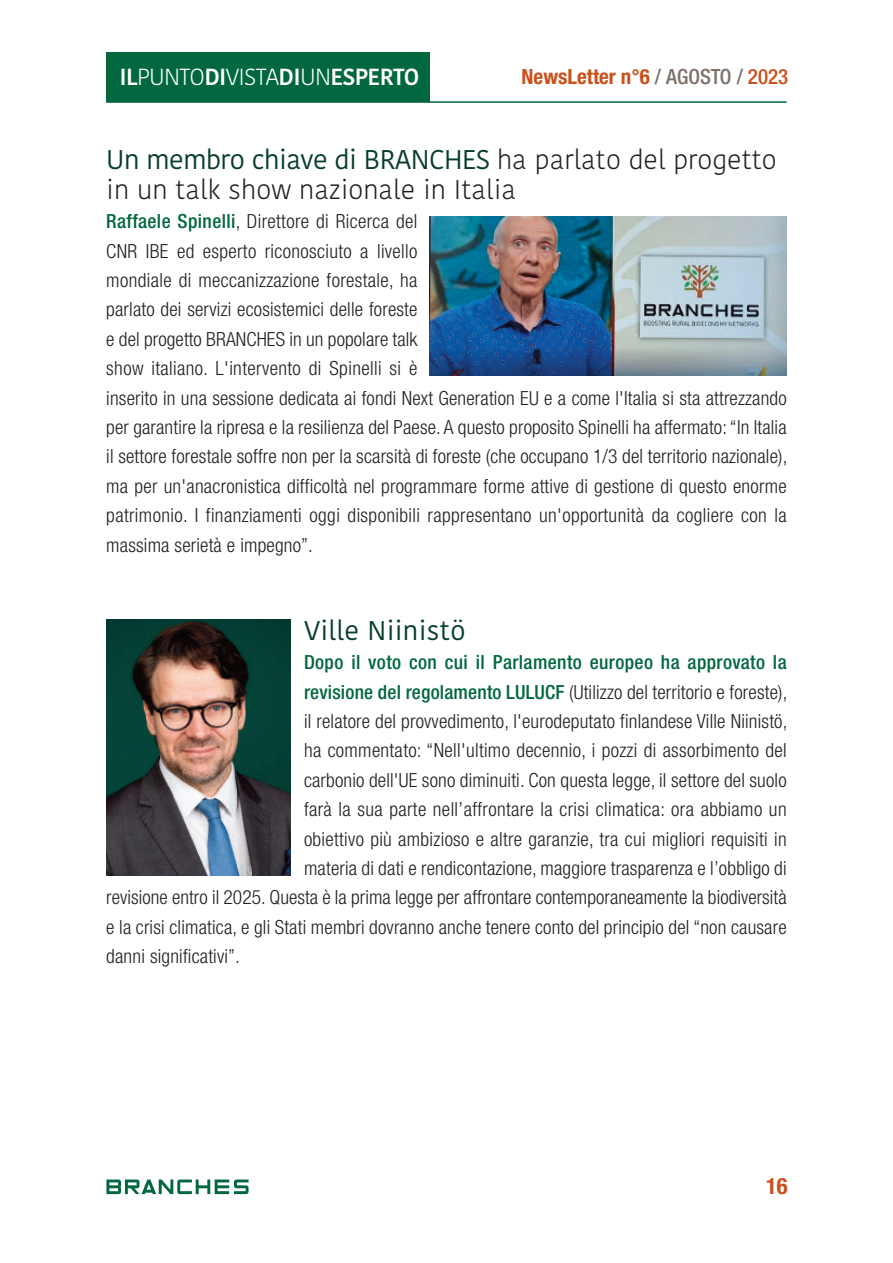
<style>
.page{position:relative;width:893px;height:1263px;background:#fff}
.page>*{position:absolute;margin:0;border:0;box-sizing:border-box;transform-origin:0 0}
.t1{font:300 27px/29.4px "Kohinoor Bangla";color:#231f20}
.t2{font:27px "Kohinoor Bangla";letter-spacing:.01em;color:#083f2c}
.t3{font:600 23.25px "Kohinoor Bangla";letter-spacing:-.03em;color:#fff}
.t4{font:700 condensed 22.5px "Helvetica Neue";color:#cb511c}
.t5{font:700 condensed 21px "Helvetica Neue";color:#cb511c}
.t6{font:300 condensed 19.5px/29.4px "Helvetica Neue";letter-spacing:.01em;color:#231f20}
.t7{font:500 condensed 19.5px "Helvetica Neue";letter-spacing:.02em;color:#00673e}
.s1{font-weight:300}
.s2{font-weight:500;color:#7d716c}
.s3{font-weight:500}
.s4{font-weight:400;color:#083f2c}
.s5{font-weight:500;color:#00673e}
</style>
<div class="page">
<svg style="left:106px;top:1179px;width:143px;height:15px"></svg>
<hr style="left:106px;top:101px;width:681px;height:2px;background:#00673e">
<div style="left:106px;top:52px;width:324px;height:50px;background:#00673e"></div>
<img style="left:429px;top:217px;width:358px;height:158px">
<img style="left:106px;top:619px;width:185px;height:256px">
<p class="t3" style="left:119px;top:63px;width:302px">IL<span class="s1">PUNTO</span>DI<span class="s1">VISTA</span>DI<span class="s1">UN</span>ESPERTO</p>
<p class="t5" style="left:522px;top:69px;width:268px">NewsLetter n°6 <span class="s2">/ AGOSTO /</span> <span class="s3">2023</span></p>
<h1 class="t1" style="left:106px;top:146px;width:672px"><span class="s4">Un membro chiave di BRANCHES</span> ha parlato del progetto in un talk show nazionale in Italia</h1>
<p class="t6" style="left:106px;top:208px;width:683px"><span class="s5">Raffaele Spinelli</span>, Direttore di Ricerca del<br>CNR IBE ed esperto riconosciuto a livello<br>mondiale di meccanizzazione forestale, ha<br>parlato dei servizi ecosistemici delle foreste<br>e del progetto BRANCHES in un popolare talk<br>show italiano. L'intervento di Spinelli si è<br>inserito in una sessione dedicata ai fondi Next Generation EU e a come l'Italia si sta attrezzando per garantire la ripresa e la resilienza del Paese. A questo proposito Spinelli ha affermato:“In Italia il settore forestale soffre non per la scarsità di foreste (che occupano 1/3 del territorio nazionale), ma per un'anacronistica difficoltà nel programmare forme attive di gestione di questo enorme patrimonio. I finanziamenti oggi disponibili rappresentano un'opportunità da cogliere con la massima serietà e impegno”.</p>
<h1 class="t2" style="left:304px;top:615px;width:163px">Ville Niinistö</h1>
<p class="t7" style="left:304px;top:655px;width:484px">Dopo il voto con cui il Parlamento europeo ha approvato la</p>
<p class="t6" style="left:304px;top:679px;width:485px"><span class="s5">revisione del regolamento LULUCF</span> (Utilizzo del territorio e foreste),</p>
<p class="t6" style="left:304px;top:708px;width:485px">il relatore del provvedimento, l'eurodeputato finlandese Ville Niinistö,</p>
<p class="t6" style="left:304px;top:737px;width:484px">ha commentato: “Nell'ultimo decennio, i pozzi di assorbimento del</p>
<p class="t6" style="left:304px;top:767px;width:484px">carbonio dell'UE sono diminuiti. Con questa legge, il settore del suolo</p>
<p class="t6" style="left:304px;top:796px;width:484px">farà la sua parte nell’affrontare la crisi climatica: ora abbiamo un</p>
<p class="t6" style="left:304px;top:826px;width:484px">obiettivo più ambizioso e altre garanzie, tra cui migliori requisiti in</p>
<p class="t6" style="left:304px;top:855px;width:484px">materia di dati e rendicontazione, maggiore trasparenza e l’obbligo di</p>
<p class="t6" style="left:106px;top:884px;width:682px">revisione entro il 2025. Questa è la prima legge per affrontare contemporaneamente la biodiversità</p>
<p class="t6" style="left:106px;top:914px;width:682px">e la crisi climatica, e gli Stati membri dovranno anche tenere conto del principio del “non causare</p>
<p class="t6" style="left:106px;top:943px;width:135px">danni significativi”.</p>
<p class="t4" style="left:766px;top:1178px;width:23px">16</p>
</div>
